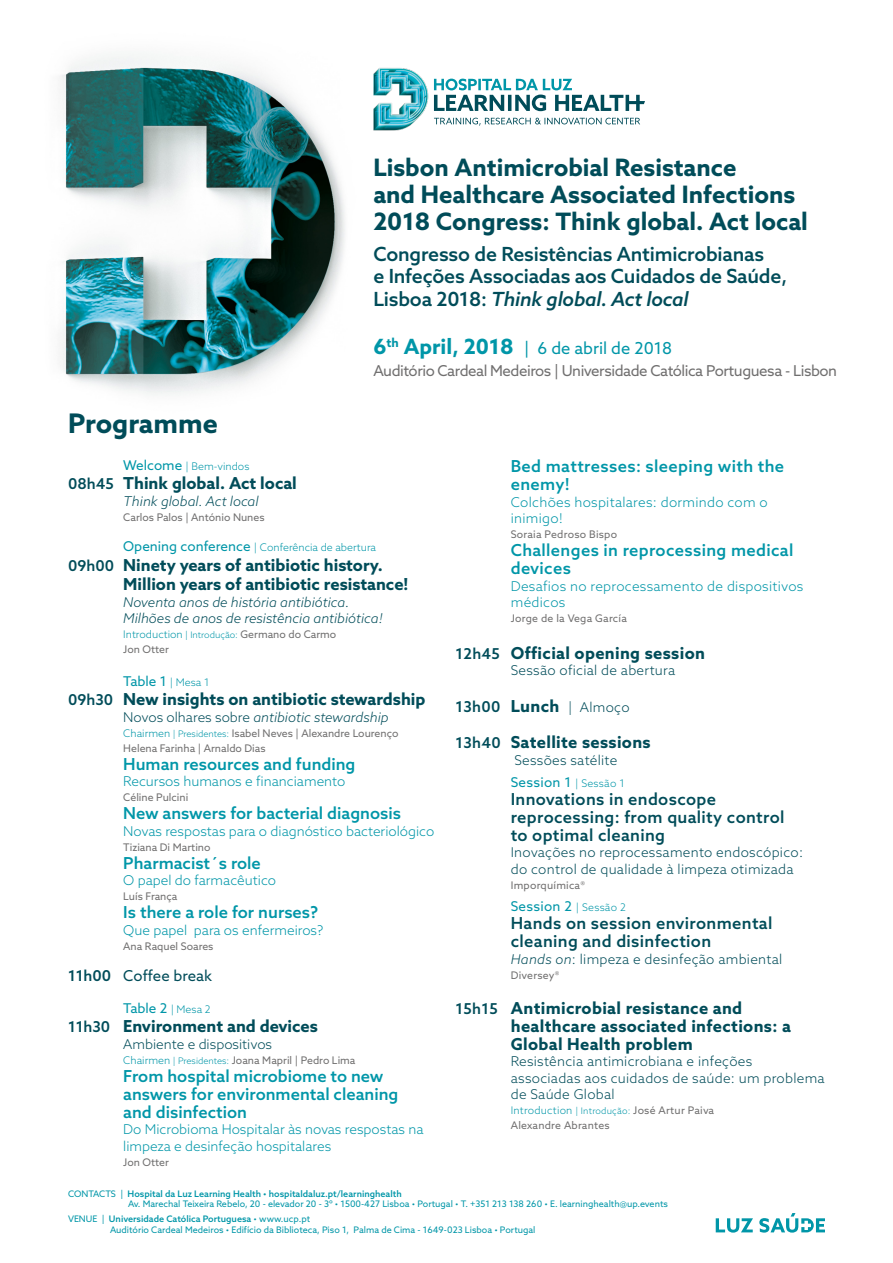
<style>
.page{position:relative;width:893px;height:1263px;background:#fff}
.page>*{position:absolute;margin:0;border:0;box-sizing:border-box;transform-origin:0 0}
.t1{font:700 27px "Azo Sans";color:#004c59}
.t2{font:700 24px/27px "Azo Sans";color:#004c59}
.t3{font:500 19.5px/22.5px "Azo Sans";letter-spacing:-.01em;color:#004c59}
.t4{font:500 16.5px/18px "Azo Sans";color:#0096a8}
.t5{font:700 16.5px/19.5px "Azo Sans";color:#004c59}
.t6{font:700 16.5px/18px "Azo Sans";letter-spacing:.02em;color:#004c59}
.t7{font:500 16.5px/18px "Azo Sans";letter-spacing:.02em;color:#004c59}
.t8{font:500 16.5px/18px "Azo Sans";letter-spacing:.02em;color:#0096a8}
.t9{font:16.5px "Azo Sans";color:#0096a8}
.t10{font:15px "Azo Sans";letter-spacing:-.03em;color:#706f6f}
.t11{font:15px "Azo Sans";color:#004c59}
.t12{font:300 13.5px/16.5px "Azo Sans";letter-spacing:.02em;color:#004c59}
.t13{font:300 13.5px/16.5px "Azo Sans";color:#0096a8}
.t14{font:italic 300 13.5px/16.5px "Azo Sans";color:#004c59}
.t15{font:300 13.5px/16.5px "Azo Sans";letter-spacing:.02em;color:#0096a8}
.t16{font:13.5px "Azo Sans";color:#0096a8}
.t17{font:300 13.5px "Azo Sans";color:#004c59}
.t18{font:13.5px "Azo Sans";letter-spacing:.02em;color:#0096a8}
.t19{font:10.5px/15px "Azo Sans";color:#706f6f}
.t20{font:10.5px/15px "Azo Sans";letter-spacing:.02em;color:#706f6f}
.t21{font:300 10.5px "Azo Sans";color:#0096a8}
.t22{font:9px/10.5px "Azo Sans";color:#0096a8}
.s1{font-style:italic}
.s2{font-weight:700;font-size:21px}
.s3{font-weight:400;font-size:13.5px}
.s4{font-weight:500;font-size:15px}
.s5{font-weight:300;color:#0096a8}
.s6{font-weight:300;font-size:9px;color:#0096a8}
.s7{font-weight:300;font-size:10.5px}
.s8{font-style:normal}
.s9{font-weight:500}
.s10{font-weight:700;font-size:16.5px}
.s11{font-weight:400;color:#0096a8}
.s12{font-size:10.5px;color:#0096a8}
</style>
<div class="page">
<img style="left:60px;top:54px;width:285px;height:341px">
<svg style="left:439px;top:79px;width:206px;height:32px"></svg>
<svg style="left:439px;top:118px;width:201px;height:8px"></svg>
<img style="left:373px;top:68px;width:66px;height:63px">
<svg style="left:716px;top:1213px;width:109px;height:19px"></svg>
<h2 class="t2" style="left:373px;top:153px;width:436px">Lisbon Antimicrobial Resistance<br>and Healthcare Associated Infections<br>2018 Congress: Think global. Act local</h2>
<h3 class="t3" style="left:373px;top:242px;width:415px">Congresso de Resistências Antimicrobianas<br>e Infeções Associadas aos Cuidados de Saúde,<br>Lisboa 2018: <span class="s1">Think global. Act local</span></h3>
<h3 class="t9" style="left:373px;top:337px;width:300px"><span class="s2">6</span><sup>th</sup> <span class="s2">April, 2018</span> | 6 de abril de 2018</h3>
<h3 class="t10" style="left:373px;top:361px;width:465px">Auditório Cardeal Medeiros | Universidade Católica Portuguesa - Lisbon</h3>
<h1 class="t1" style="left:68px;top:406px;width:151px">Programme</h1>
<p class="t21" style="left:123px;top:459px;width:128px"><span class="s3">Welcome</span> | Bem-vindos</p>
<h3 class="t5" style="left:68px;top:473px;width:230px"><span class="s4">08h45</span> Think global. Act local</h3>
<h3 class="t14" style="left:123px;top:492px;width:137px">Think global. Act local</h3>
<p class="t19" style="left:123px;top:509px;width:143px">Carlos Palos | António Nunes</p>
<p class="t21" style="left:123px;top:541px;width:254px"><span class="s3">Opening conference</span> | Conferência de abertura</p>
<h3 class="t5" style="left:123px;top:555px;width:287px;text-indent:-55px"><span class="s4">09h00</span> Ninety years of antibiotic history.<br>Million years of antibiotic resistance!</h3>
<h3 class="t14" style="left:123px;top:594px;width:261px">Noventa anos de história antibiótica.<br>Milhões de anos de resistência antibiótica!</h3>
<p class="t19" style="left:123px;top:627px;width:215px"><span class="s5">Introduction</span> <span class="s6">| Introdução:</span> Germano do Carmo<br>Jon Otter</p>
<h3 class="t16" style="left:123px;top:672px;width:88px">Table 1 <span class="s7">| Mesa 1</span></h3>
<h3 class="t5" style="left:68px;top:689px;width:359px"><span class="s4">09h30</span> New insights on antibiotic stewardship</h3>
<h3 class="t14" style="left:123px;top:708px;width:267px"><span class="s8">Novos olhares sobre</span> antibiotic stewardship</h3>
<p class="t19" style="left:123px;top:725px;width:277px"><span class="s5">Chairmen</span> <span class="s6">| Presidentes:</span> Isabel Neves | Alexandre Lourenço<br>Helena Farinha | Arnaldo Dias</p>
<h3 class="t4" style="left:123px;top:755px;width:234px">Human resources and funding</h3>
<h3 class="t13" style="left:123px;top:773px;width:224px">Recursos humanos e financiamento</h3>
<p class="t19" style="left:123px;top:790px;width:67px">Céline Pulcini</p>
<h3 class="t4" style="left:123px;top:804px;width:279px">New answers for bacterial diagnosis</h3>
<h3 class="t13" style="left:123px;top:822px;width:313px">Novas respostas para o diagnóstico bacteriológico</h3>
<p class="t19" style="left:123px;top:839px;width:89px">Tiziana Di Martino</p>
<h3 class="t4" style="left:123px;top:854px;width:139px">Pharmacist´s role</h3>
<h3 class="t13" style="left:123px;top:872px;width:154px">O papel do farmacêutico</h3>
<p class="t19" style="left:123px;top:889px;width:56px">Luís França</p>
<h3 class="t4" style="left:123px;top:903px;width:197px">Is there a role for nurses?</h3>
<h3 class="t13" style="left:123px;top:921px;width:202px">Que papel para os enfermeiros?</h3>
<p class="t19" style="left:123px;top:938px;width:92px">Ana Raquel Soares</p>
<h3 class="t11" style="left:68px;top:965px;width:145px"><span class="s9">11h00</span> Coffee break</h3>
<h3 class="t16" style="left:123px;top:999px;width:89px">Table 2 <span class="s7">| Mesa 2</span></h3>
<h3 class="t5" style="left:68px;top:1016px;width:251px"><span class="s4">11h30</span> Environment and devices</h3>
<h3 class="t17" style="left:123px;top:1035px;width:150px">Ambiente e dispositivos</h3>
<p class="t19" style="left:123px;top:1052px;width:234px"><span class="s5">Chairmen</span> <span class="s6">| Presidentes:</span> Joana Mapril | Pedro Lima</p>
<h3 class="t4" style="left:123px;top:1067px;width:277px">From hospital microbiome to new answers for environmental cleaning and disinfection</h3>
<h3 class="t13" style="left:123px;top:1121px;width:302px">Do Microbioma Hospitalar às novas respostas na limpeza e desinfeção hospitalares</h3>
<p class="t19" style="left:123px;top:1154px;width:47px">Jon Otter</p>
<h3 class="t8" style="left:511px;top:457px;width:275px">Bed mattresses: sleeping with the enemy!</h3>
<h3 class="t15" style="left:511px;top:493px;width:258px">Colchões hospitalares: dormindo com o inimigo!</h3>
<p class="t20" style="left:511px;top:527px;width:108px">Soraia Pedroso Bispo</p>
<h3 class="t8" style="left:511px;top:541px;width:284px">Challenges in reprocessing medical devices</h3>
<h3 class="t15" style="left:511px;top:577px;width:294px">Desafios no reprocessamento de dispositivos médicos</h3>
<p class="t20" style="left:511px;top:611px;width:118px">Jorge de la Vega García</p>
<h3 class="t6" style="left:455px;top:643px;width:251px"><span class="s4">12h45</span> Official opening session</h3>
<h3 class="t12" style="left:511px;top:662px;width:166px">Sessão oficial de abertura</h3>
<h3 class="t12" style="left:455px;top:698px;width:176px"><span class="s4">13h00</span> <span class="s10">Lunch</span> | Almoço</h3>
<h3 class="t6" style="left:455px;top:733px;width:197px"><span class="s4">13h40</span> Satellite sessions</h3>
<h3 class="t12" style="left:511px;top:748px;width:115px;line-height:22.2px">Sessões satélite<br><span class="s11">Session 1</span> <span class="s12">| Sessão 1</span></h3>
<h3 class="t7" style="left:511px;top:790px;width:275px">Innovations in endoscope reprocessing: from quality control to optimal cleaning</h3>
<h3 class="t12" style="left:511px;top:844px;width:294px">Inovações no reprocessamento endoscópico: do control de qualidade à limpeza otimizada</h3>
<p class="t20" style="left:511px;top:877px;width:76px">Imporquímica®</p>
<h3 class="t18" style="left:511px;top:897px;width:117px">Session 2 <span class="s7">| Sessão 2</span></h3>
<h3 class="t7" style="left:511px;top:914px;width:263px">Hands on session environmental cleaning and disinfection</h3>
<h3 class="t12" style="left:511px;top:950px;width:273px"><span class="s1">Hands on</span>: limpeza e desinfeção ambiental</h3>
<p class="t20" style="left:511px;top:967px;width:50px">Diversey®</p>
<h3 class="t6" style="left:511px;top:998px;width:282px;text-indent:-55px"><span class="s4">15h15</span> Antimicrobial resistance and healthcare associated infections: a<br>Global Health problem</h3>
<h3 class="t12" style="left:511px;top:1053px;width:315px">Resistência antimicrobiana e infeções associadas aos cuidados de saúde: um problema de Saúde Global</h3>
<p class="t20" style="left:511px;top:1103px;width:205px"><span class="s5">Introduction</span> <span class="s6">| Introdução:</span> José Artur Paiva<br>Alexandre Abrantes</p>
<p class="t22" style="left:128px;top:1188px;width:541px;text-indent:-60px">CONTACTS | <span class="s9">Hospital da Luz Learning Health • hospitaldaluz.pt/learninghealth<br></span>Av. Marechal Teixeira Rebelo, 20 - elevador 20 - 3º • 1500-427 Lisboa • Portugal • T. +351 213 138 260 • E. learninghealth@up.events</p>
<p class="t22" style="left:110px;top:1213px;width:427px;text-indent:-42px">VENUE | <span class="s9">Universidade Católica Portuguesa</span> • www.ucp.pt<br>Auditório Cardeal Medeiros • Edifício da Biblioteca, Piso 1, Palma de Cima - 1649-023 Lisboa • Portugal</p>
</div>
